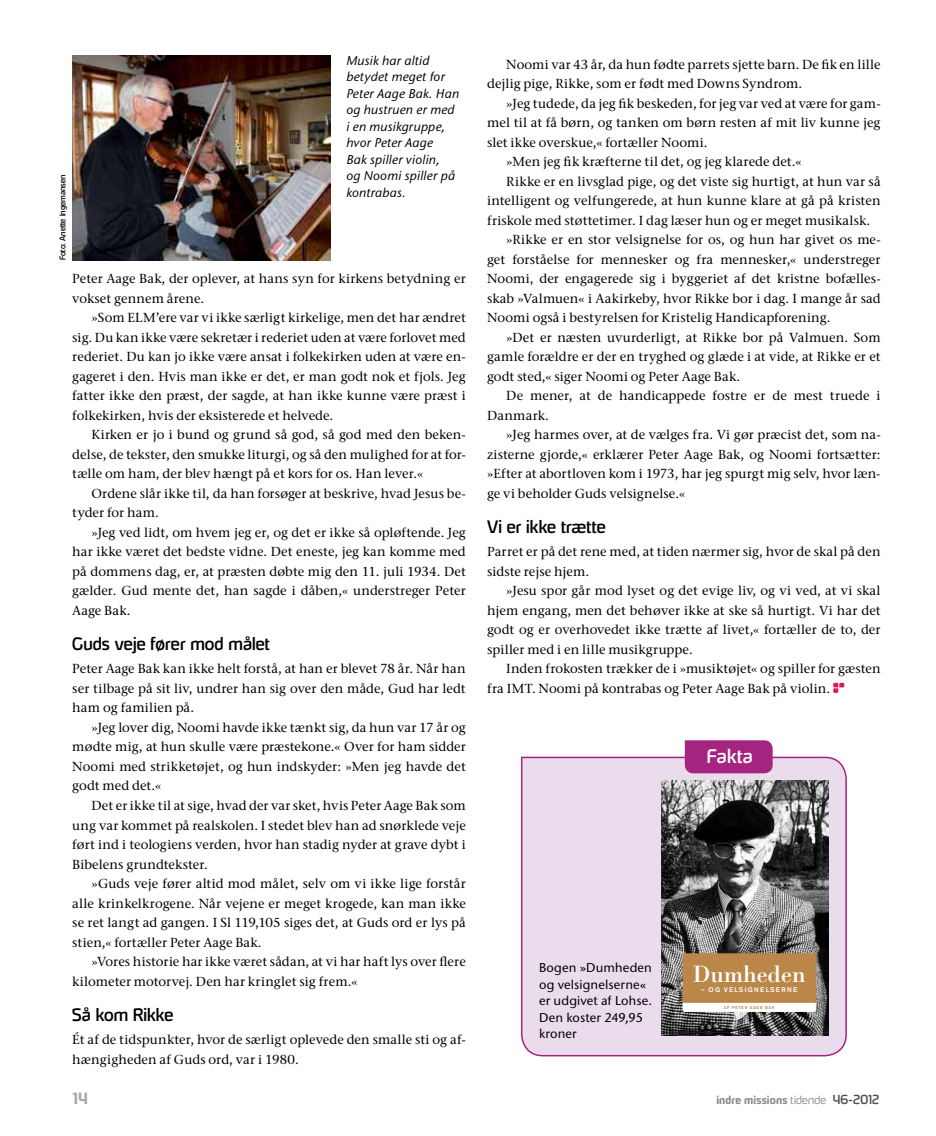
<style>
.page{position:relative;width:936px;height:1136px;background:#fff}
.page>*{position:absolute;margin:0;border:0;box-sizing:border-box;transform-origin:0 0}
.t1{font:24.45px "Bodoni";color:#fff}
.t2{font:18px "Hybrea Rg";letter-spacing:.015em;color:#fff}
.t3{font:16.5px "Hybrea Rg";letter-spacing:.005em;color:#000}
.t4{font:700 15px "Hybrea Rg";color:#a7a9ac}
.t5{font:500 13.05px/19.5px "Stone Serif ITC";letter-spacing:.005em;color:#000;text-align:justify}
.t6{font:italic 500 12.75px/16.5px "Stone Sans ITC";letter-spacing:.01em;color:#000}
.t7{font:500 12.75px/16.5px "Stone Sans ITC";letter-spacing:.015em;color:#000}
.t8{font:700 10.5px "Hybrea Rg";letter-spacing:.015em;color:#8c8988}
.t9{font:7.65px "Hybrea Rg";color:#000}
.t10{font:500 6.75px "Akzidenz Grotesk BE";letter-spacing:.19em;color:#fff}
.t11{font:500 4.2px "Akzidenz Grotesk BE";letter-spacing:.15em;color:#ba8748}
.s1{font-family:"Hybrea Lt";font-weight:400}
.s2{font-weight:400;font-size:12px;color:#4d4d4f}
</style>
<div class="page">
<svg style="left:833px;top:682px;width:11px;height:11px"></svg>
<svg style="left:521px;top:755px;width:326px;height:302px;background:#e6d5e7"></svg>
<div style="left:684px;top:740px;width:88px;height:33px;background:#a4247f"></div>
<img style="left:661px;top:780px;width:167px;height:255px">
<div style="left:682px;top:953px;width:133px;height:58px;background:#ba8748;border-radius:2px"></div>
<svg style="left:682px;top:1002px;width:133px;height:9px"></svg>
<img style="left:72px;top:55px;width:259px;height:205px">
<p class="t9" style="left:58px;top:260px;width:87px;rotate:-90deg">Foto: Anette Ingemansen</p>
<p class="t6" style="left:346px;top:52px;width:114px">Musik har altid betydet meget for<br>Peter Aage Bak. Han og hustruen er med i en musikgruppe, hvor Peter Aage<br>Bak spiller violin,<br>og Noomi spiller på kontrabas.</p>
<p class="t5" style="left:72px;top:269px;width:395px">Peter Aage Bak, der oplever, at hans syn for kirkens betydning er vokset gennem årene.</p>
<p class="t5" style="left:72px;top:308px;width:395px;text-indent:19px">»Som ELM’ere var vi ikke særligt kirkelige, men det har ændret sig. Du kan ikke være sekretær i rederiet uden at være forlovet med rederiet. Du kan jo ikke være ansat i folkekirken uden at være en&shy;gageret i den. Hvis man ikke er det, er man godt nok et fjols. Jeg fatter ikke den præst, der sagde, at han ikke kunne være præst i folkekirken, hvis der eksisterede et helvede.</p>
<p class="t5" style="left:72px;top:425px;width:395px;text-indent:19px">Kirken er jo i bund og grund så god, så god med den beken&shy;delse, de tekster, den smukke liturgi, og så den mulighed for at for&shy;tælle om ham, der blev hængt på et kors for os. Han lever.«</p>
<p class="t5" style="left:72px;top:483px;width:395px;text-indent:19px">Ordene slår ikke til, da han forsøger at beskrive, hvad Jesus be&shy;tyder for ham.</p>
<p class="t5" style="left:72px;top:522px;width:395px;text-indent:19px">»Jeg ved lidt, om hvem jeg er, og det er ikke så opløftende. Jeg har ikke været det bedste vidne. Det eneste, jeg kan komme med på dommens dag, er, at præsten døbte mig den 11. juli 1934. Det gælder. Gud mente det, han sagde i dåben,« understreger Peter Aage Bak.</p>
<p class="t3" style="left:72px;top:634px;width:199px">Guds veje fører mod målet</p>
<p class="t5" style="left:72px;top:659px;width:395px">Peter Aage Bak kan ikke helt forstå, at han er blevet 78 år. Når han ser tilbage på sit liv, undrer han sig over den måde, Gud har ledt ham og familien på.</p>
<p class="t5" style="left:72px;top:717px;width:395px;text-indent:19px">»Jeg lover dig, Noomi havde ikke tænkt sig, da hun var 17 år og mødte mig, at hun skulle være præstekone.« Over for ham sidder Noomi med strikketøjet, og hun indskyder: »Men jeg havde det godt med det.«</p>
<p class="t5" style="left:72px;top:795px;width:395px;text-indent:19px">Det er ikke til at sige, hvad der var sket, hvis Peter Aage Bak som ung var kommet på realskolen. I stedet blev han ad snørklede veje ført ind i teologiens verden, hvor han stadig nyder at grave dybt i Bibelens grundtekster.</p>
<p class="t5" style="left:72px;top:873px;width:395px;text-indent:19px">»Guds veje fører altid mod målet, selv om vi ikke lige forstår alle krinkelkrogene. Når vejene er meget krogede, kan man ikke se ret langt ad gangen. I Sl 119,105 siges det, at Guds ord er lys på stien,« fortæller Peter Aage Bak.</p>
<p class="t5" style="left:72px;top:951px;width:395px;text-indent:19px">»Vores historie har ikke været sådan, at vi har haft lys over flere kilometer motorvej. Den har kringlet sig frem.«</p>
<p class="t3" style="left:72px;top:1004px;width:103px">Så kom Rikke</p>
<p class="t5" style="left:72px;top:1029px;width:395px">Ét af de tidspunkter, hvor de særligt oplevede den smalle sti og af&shy;hængigheden af Guds ord, var i 1980.</p>
<p class="t5" style="left:487px;top:54px;width:395px;text-indent:19px">Noomi var 43 år, da hun fødte parrets sjette barn. De fik en lille dejlig pige, Rikke, som er født med Downs Syndrom.</p>
<p class="t5" style="left:506px;top:93px;width:376px">»Jeg tudede, da jeg fik beskeden, for jeg var ved at være for gam-</p>
<p class="t5" style="left:487px;top:113px;width:395px">mel til at få børn, og tanken om børn resten af mit liv kunne jeg</p>
<p class="t5" style="left:487px;top:132px;width:222px">slet ikke overskue,« fortæller Noomi.</p>
<p class="t5" style="left:506px;top:152px;width:297px">»Men jeg fik kræfterne til det, og jeg klarede det.«</p>
<p class="t5" style="left:506px;top:171px;width:376px">Rikke er en livsglad pige, og det viste sig hurtigt, at hun var så</p>
<p class="t5" style="left:487px;top:191px;width:395px">intelligent og velfungerede, at hun kunne klare at gå på kristen</p>
<p class="t5" style="left:487px;top:210px;width:384px">friskole med støttetimer. I dag læser hun og er meget musikalsk.</p>
<p class="t5" style="left:506px;top:230px;width:376px">»Rikke er en stor velsignelse for os, og hun har givet os me-</p>
<p class="t5" style="left:487px;top:249px;width:395px">get forståelse for mennesker og fra mennesker,« understreger</p>
<p class="t5" style="left:487px;top:268px;width:395px">Noomi, der engagerede sig i byggeriet af det kristne bofælles-</p>
<p class="t5" style="left:487px;top:288px;width:395px">skab »Valmuen« i Aakirkeby, hvor Rikke bor i dag. I mange år sad</p>
<p class="t5" style="left:487px;top:307px;width:345px">Noomi også i bestyrelsen for Kristelig Handicapforening.</p>
<p class="t5" style="left:506px;top:327px;width:376px">»Det er næsten uvurderligt, at Rikke bor på Valmuen. Som</p>
<p class="t5" style="left:487px;top:346px;width:395px">gamle forældre er der en tryghed og glæde i at vide, at Rikke er et</p>
<p class="t5" style="left:487px;top:366px;width:254px">godt sted,« siger Noomi og Peter Aage Bak.</p>
<p class="t5" style="left:506px;top:385px;width:376px">De mener, at de handicappede fostre er de mest truede i</p>
<p class="t5" style="left:487px;top:405px;width:63px">Danmark.</p>
<p class="t5" style="left:506px;top:424px;width:376px">»Jeg harmes over, at de vælges fra. Vi gør præcist det, som na-</p>
<p class="t5" style="left:487px;top:444px;width:395px">zisterne gjorde,« erklærer Peter Aage Bak, og Noomi fortsætter:</p>
<p class="t5" style="left:487px;top:463px;width:395px">»Efter at abortloven kom i 1973, har jeg spurgt mig selv, hvor læn-</p>
<p class="t5" style="left:487px;top:483px;width:199px">ge vi beholder Guds velsignelse.«</p>
<p class="t3" style="left:487px;top:517px;width:120px">Vi er ikke trætte</p>
<p class="t5" style="left:487px;top:542px;width:395px">Parret er på det rene med, at tiden nærmer sig, hvor de skal på den sidste rejse hjem.</p>
<p class="t5" style="left:487px;top:581px;width:395px;text-indent:19px">»Jesu spor går mod lyset og det evige liv, og vi ved, at vi skal hjem engang, men det behøver ikke at ske så hurtigt. Vi har det godt og er overhovedet ikke trætte af livet,« fortæller de to, der spiller med i en lille musikgruppe.</p>
<p class="t5" style="left:487px;top:659px;width:395px;text-indent:19px">Inden frokosten trækker de i »musiktøjet« og spiller for gæsten fra IMT. Noomi på kontrabas og Peter Aage Bak på violin.</p>
<h2 class="t2" style="left:707px;top:745px;width:47px">Fakta</h2>
<p class="t7" style="left:539px;top:959px;width:114px">Bogen »Dumheden og velsignelserne« er udgivet af Lohse.<br>Den koster 249,95 kroner</p>
<h1 class="t1" style="left:692px;top:958px;width:114px">Dumheden</h1>
<p class="t10" style="left:701px;top:984px;width:98px">– OG VELSIGNELSERNE</p>
<p class="t11" style="left:723px;top:1004px;width:52px">AF PETER AAGE BAK</p>
<p class="t4" style="left:73px;top:1089px;width:16px">14</p>
<p class="t8" style="left:716px;top:1093px;width:164px">indre missions <span class="s1">tidende</span> <span class="s2">46-2012</span></p>
</div>
